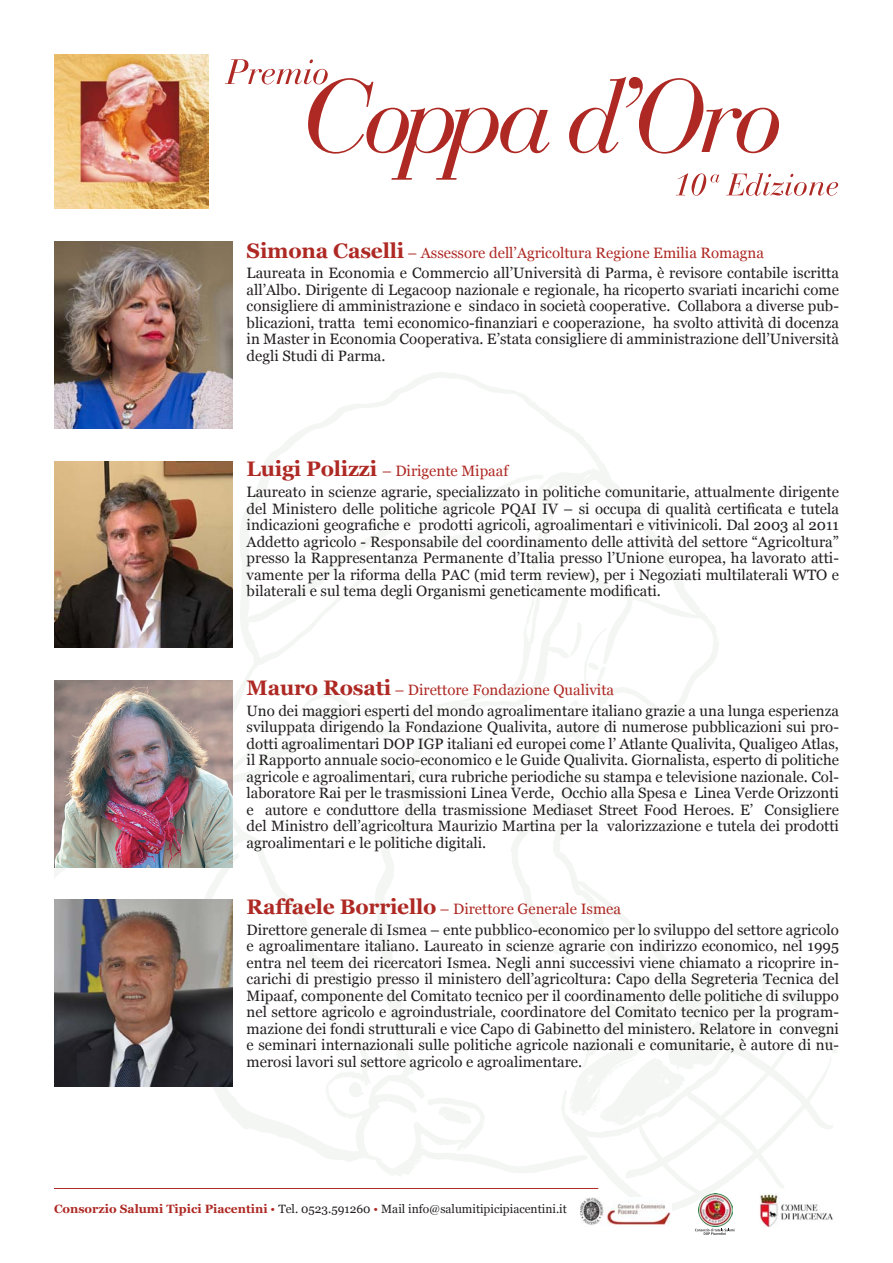
<style>
.page{position:relative;width:893px;height:1263px;background:#fff}
.page>*{position:absolute;margin:0;border:0;box-sizing:border-box;transform-origin:0 0}
.t1{font:15px/16.5px "Georgia";color:#231f20;text-align:justify}
.t2{font:15px "Georgia";color:#ae2924}
.TITOLETTI{font:12px "Georgia";color:#231f20}
.s1{font-weight:700;font-size:21px}
.s2{font-weight:700;color:#ae2924}
.s3{color:#ae2924}
</style>
<div class="page">
<img style="left:54px;top:180px;width:785px;height:1036px">
<hr style="left:54px;top:1188px;width:544px;height:1px;background:#ae2924">
<img style="left:580px;top:1197px;width:91px;height:28px">
<img style="left:759px;top:1194px;width:80px;height:33px">
<img style="left:698px;top:1193px;width:34px;height:34px">
<svg style="left:695px;top:1228px;width:40px;height:7px"></svg>
<img style="left:54px;top:54px;width:155px;height:155px">
<svg style="left:569px;top:77px;width:210px;height:77px"></svg>
<svg style="left:225px;top:59px;width:325px;height:121px"></svg>
<svg style="left:676px;top:173px;width:43px;height:23px"></svg>
<svg style="left:726px;top:173px;width:112px;height:23px"></svg>
<img style="left:54px;top:242px;width:178px;height:186px">
<img style="left:54px;top:461px;width:178px;height:187px">
<img style="left:54px;top:680px;width:178px;height:187px">
<img style="left:54px;top:899px;width:178px;height:187px">
<p class="t2" style="left:247px;top:241px;width:519px"><span class="s1">Simona Caselli</span> – Assessore dell’Agricoltura Regione Emilia Romagna</p>
<p class="t1" style="left:247px;top:264px;width:594px">Laureata in Economia e Commercio all’Università di Parma, è revisore contabile iscritta all’Albo. Dirigente di Legacoop nazionale e regionale, ha ricoperto svariati incarichi come consigliere di amministrazione e sindaco in società cooperative. Collabora a diverse pub&shy;blicazioni, tratta temi economico-finanziari e cooperazione, ha svolto attività di docenza in Master in Economia Cooperativa. E’stata consigliere di amministrazione dell’Università degli Studi di Parma.</p>
<p class="t2" style="left:247px;top:460px;width:263px"><span class="s1">Luigi Polizzi</span> – Dirigente Mipaaf</p>
<p class="t1" style="left:247px;top:483px;width:594px">Laureato in scienze agrarie, specializzato in politiche comunitarie, attualmente dirigente del Ministero delle politiche agricole PQAI IV – si occupa di qualità certificata e tutela indicazioni geografiche e prodotti agricoli, agroalimentari e vitivinicoli. Dal 2003 al 2011<br>Addetto agricolo - Responsabile del coordinamento delle attività del settore “Agricoltura” presso la Rappresentanza Permanente d’Italia presso l’Unione europea, ha lavorato atti&shy;vamente per la riforma della PAC (mid term review), per i Negoziati multilaterali WTO e bilaterali e sul tema degli Organismi geneticamente modificati.</p>
<p class="t2" style="left:247px;top:679px;width:369px"><span class="s1">Mauro Rosati</span> – Direttore Fondazione Qualivita</p>
<p class="t1" style="left:247px;top:702px;width:594px">Uno dei maggiori esperti del mondo agroalimentare italiano grazie a una lunga esperienza sviluppata dirigendo la Fondazione Qualivita, autore di numerose pubblicazioni sui pro&shy;dotti agroalimentari DOP IGP italiani ed europei come l’ Atlante Qualivita, Qualigeo Atlas, il Rapporto annuale socio-economico e le Guide Qualivita. Giornalista, esperto di politiche agricole e agroalimentari, cura rubriche periodiche su stampa e televisione nazionale. Col&shy;laboratore Rai per le trasmissioni Linea Verde, Occhio alla Spesa e Linea Verde Orizzonti e autore e conduttore della trasmissione Mediaset Street Food Heroes. E’ Consigliere del Ministro dell’agricoltura Maurizio Martina per la valorizzazione e tutela dei prodotti agroalimentari e le politiche digitali.</p>
<p class="t2" style="left:247px;top:898px;width:376px"><span class="s1">Raffaele Borriello</span> – Direttore Generale Ismea</p>
<p class="t1" style="left:247px;top:920px;width:594px">Direttore generale di Ismea – ente pubblico-economico per lo sviluppo del settore agricolo e agroalimentare italiano. Laureato in scienze agrarie con indirizzo economico, nel 1995 entra nel teem dei ricercatori Ismea. Negli anni successivi viene chiamato a ricoprire in&shy;carichi di prestigio presso il ministero dell’agricoltura: Capo della Segreteria Tecnica del Mipaaf, componente del Comitato tecnico per il coordinamento delle politiche di sviluppo nel settore agricolo e agroindustriale, coordinatore del Comitato tecnico per la program&shy;mazione dei fondi strutturali e vice Capo di Gabinetto del ministero. Relatore in convegni e seminari internazionali sulle politiche agricole nazionali e comunitarie, è autore di nu&shy;merosi lavori sul settore agricolo e agroalimentare.</p>
<p class="TITOLETTI" style="left:54px;top:1200px;width:514px"><span class="s2">Consorzio Salumi Tipici Piacentini</span> <span class="s3">•</span> Tel. 0523.591260 <span class="s3">•</span> Mail info@salumitipicipiacentini.it</p>
</div>
